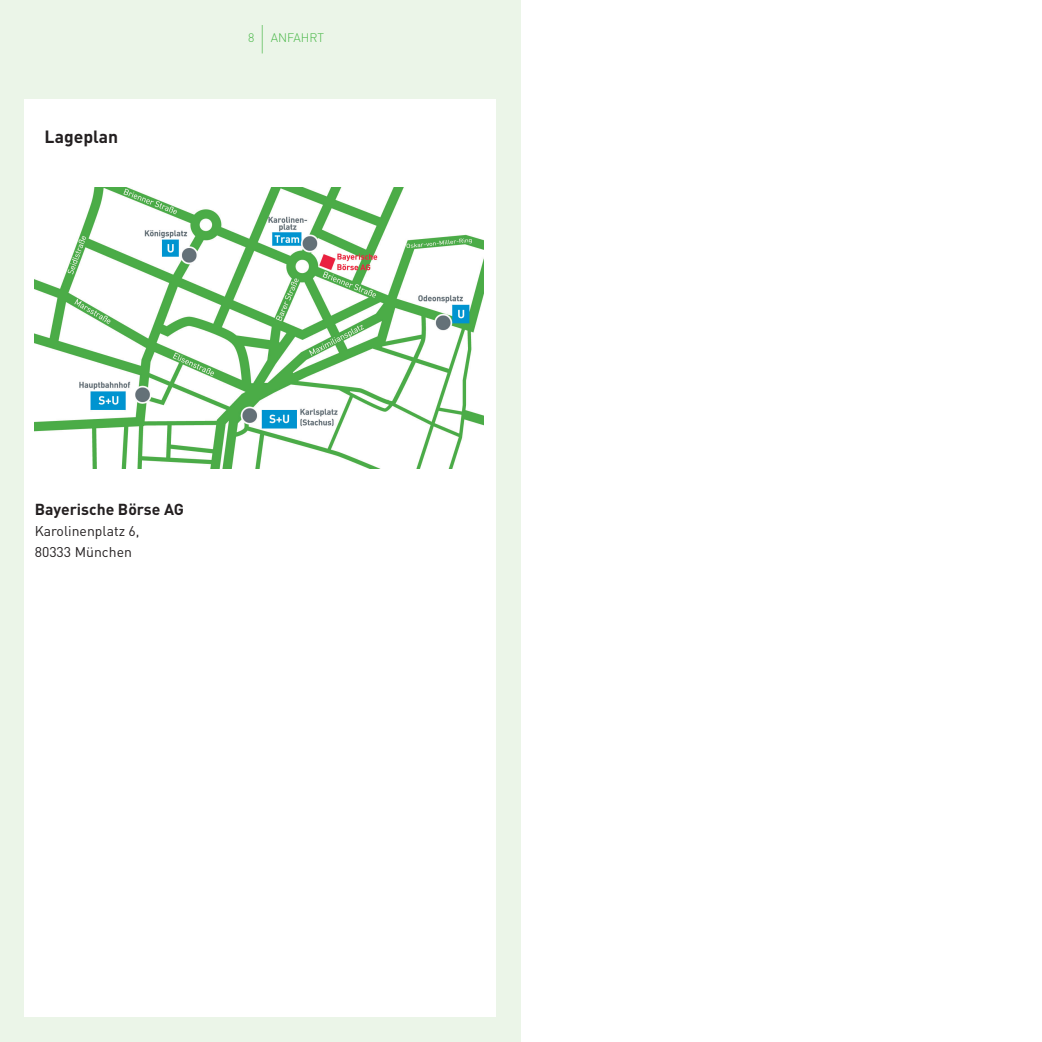
<style>
.page{position:relative;width:1042px;height:1042px;background:#fff}
.page>*{position:absolute;margin:0;border:0;box-sizing:border-box;transform-origin:0 0}
.t1{font:300 33.07px "DIN";color:#49b748;scale:.37 1}
.t2{font:700 17.5px "DIN";color:#231f20}
.t3{font:700 15.75px "DIN";color:#231f20}
.t4{font:14px/21px "DIN";color:#231f20}
.t5{font:300 12.25px "DIN";color:#49b748}
</style>
<div class="page">
<div style="left:0;top:0;width:521px;height:1042px;background:#ebf5e8"></div>
<div style="left:25px;top:99px;width:471px;height:918px;background:#fff"></div>
<img style="left:35px;top:187px;width:448px;height:282px">
<p class="t2" style="left:45px;top:125px;width:75px">Lageplan</p>
<p class="t5" style="left:248px;top:30px;width:8px">8</p>
<h1 class="t1" style="left:261px;top:17px;width:12px">|</h1>
<p class="t5" style="left:271px;top:30px;width:54px">ANFAH RT</p>
<p class="t3" style="left:35px;top:499px;width:151px">Bayerische Börse AG</p>
<p class="t4" style="left:35px;top:520px;width:106px">Karolinenplatz 6,<br>80333 München</p>
</div>
